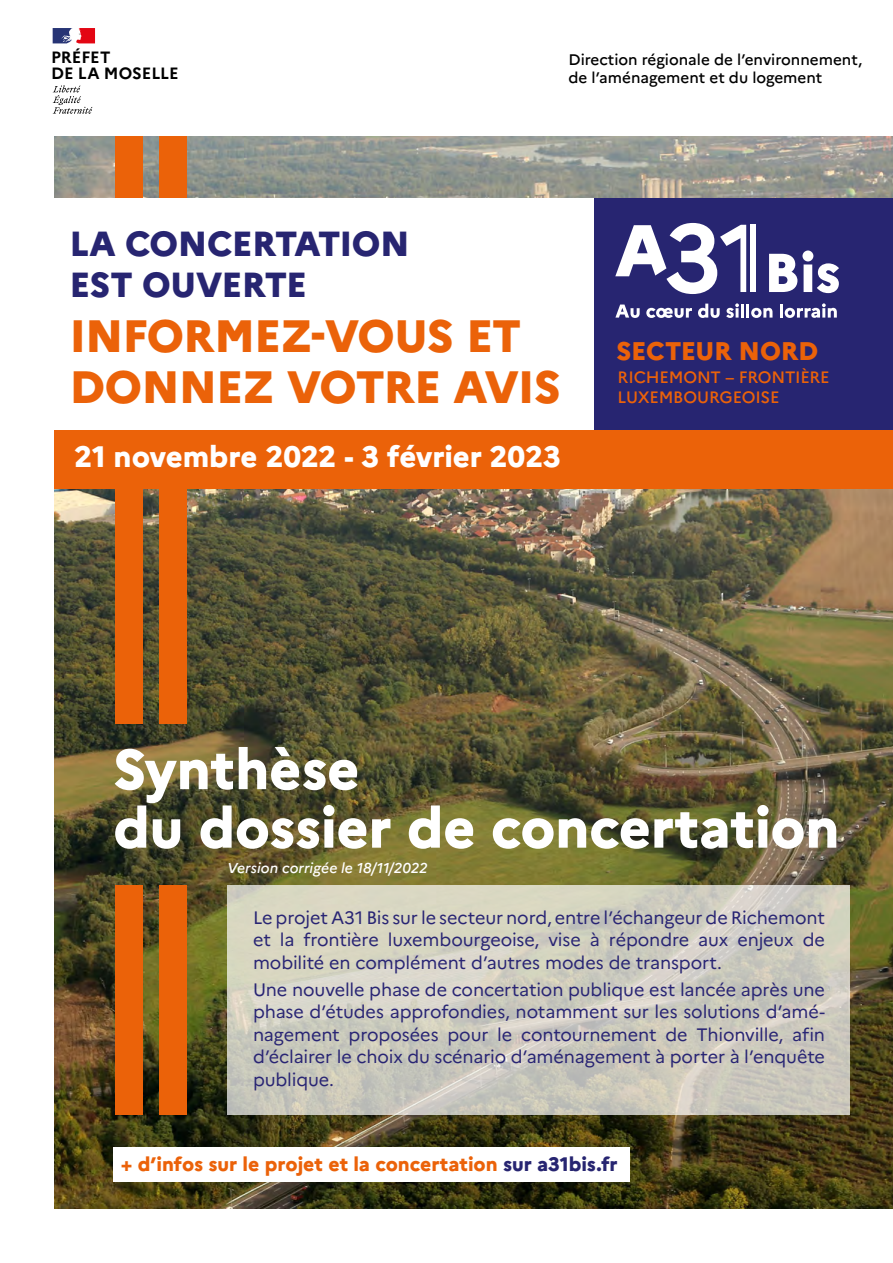
<style>
.page{position:relative;width:893px;height:1263px;background:#fff}
.page>*{position:absolute;margin:0;border:0;box-sizing:border-box;transform-origin:0 0}
.t1{font:800 56.25px/58.5px "Marianne";letter-spacing:-.01em;color:#fff}
.t2{font:800 45.3px/50.6px "Marianne";letter-spacing:-.02em;color:#eb6209}
.t3{font:800 34.8px/41.5px "Marianne";letter-spacing:-.015em;color:#272571}
.t4{font:800 29.55px "Marianne";color:#fff}
.t5{font:800 25.5px "Marianne";letter-spacing:-.01em;color:#eb6209}
.t6{font:800 19.5px "Marianne";color:#eb6209}
.t7{font:18px/22.5px "Marianne";letter-spacing:-.005em;color:#292574;text-align:justify}
.t8{font:500 16.5px/19.5px "Marianne";letter-spacing:-.015em;color:#eb6209}
.t9{font:700 16.35px/16.6px "Marianne";color:#000}
.t10{font:500 15.3px/18.3px "Marianne";color:#000}
.t11{font:italic 500 14.25px "Marianne";color:#fff}
.s1{color:#272571}
</style>
<div class="page">
<img style="left:54px;top:137px;width:839px;height:1072px">
<div style="left:159px;top:136px;width:28px;height:588px;background:#eb6209"></div>
<div style="left:115px;top:136px;width:28px;height:588px;background:#eb6209"></div>
<div style="left:159px;top:885px;width:28px;height:229px;background:#eb6209"></div>
<div style="left:115px;top:885px;width:28px;height:229px;background:#eb6209"></div>
<div style="left:113px;top:1147px;width:516px;height:34px;background:#fff"></div>
<div style="left:594px;top:198px;width:299px;height:233px;background:#272571"></div>
<svg style="left:615px;top:305px;width:25px;height:13px"></svg>
<svg style="left:646px;top:308px;width:46px;height:10px"></svg>
<svg style="left:698px;top:304px;width:22px;height:14px"></svg>
<svg style="left:726px;top:303px;width:13px;height:15px"></svg>
<hr style="left:741px;top:304px;width:3px;height:14px;background:#fff">
<hr style="left:746px;top:304px;width:3px;height:14px;background:#fff">
<svg style="left:751px;top:308px;width:21px;height:10px"></svg>
<hr style="left:780px;top:304px;width:3px;height:14px;background:#fff">
<svg style="left:785px;top:303px;width:52px;height:15px"></svg>
<svg style="left:769px;top:250px;width:70px;height:43px"></svg>
<div style="left:750px;top:225px;width:5px;height:67px;background:#fff"></div>
<svg style="left:615px;top:223px;width:131px;height:71px"></svg>
<svg style="left:53px;top:85px;width:39px;height:29px"></svg>
<svg style="left:53px;top:28px;width:42px;height:15px"></svg>
<svg style="left:227px;top:885px;width:623px;height:229px;background:#cfcdc0"></svg>
<div style="left:24px;top:198px;width:570px;height:233px;background:#fff"></div>
<div style="left:54px;top:431px;width:839px;height:58px;background:#eb6209"></div>
<p class="t9" style="left:51px;top:48px;width:129px">PRÉFET<br>DE LA MOSELLE</p>
<p class="t10" style="left:568px;top:50px;width:295px">Direction régionale de l’environnement, de l’aménagement et du logement</p>
<h3 class="t3" style="left:69px;top:222px;width:342px">LA CONCERTATION<br>EST OUVERTE</h3>
<h2 class="t2" style="left:69px;top:311px;width:493px">INFORMEZ-VOUS ET<br>DONNEZ VOTRE AVIS</h2>
<h3 class="t4" style="left:74px;top:438px;width:488px">21 novembre 2022 - 3 février 2023</h3>
<h3 class="t5" style="left:617px;top:336px;width:203px">SECTEUR NORD</h3>
<p class="t8" style="left:618px;top:368px;width:213px">RICHEMONT – FRONTIÈRE<br>LUXEMBOURGEOISE</p>
<h1 class="t1" style="left:113px;top:740px;width:728px">Synthèse<br>du dossier de concertation</h1>
<p class="t11" style="left:227px;top:859px;width:202px">Version corrigée le 18/11/2022</p>
<p class="t7" style="left:253px;top:906px;width:573px">Le projet A31 Bis sur le secteur nord, entre l’échangeur de Richemont et la frontière luxembourgeoise, vise à répondre aux enjeux de mobilité en complément d’autres modes de transport.</p>
<p class="t7" style="left:253px;top:978px;width:573px">Une nouvelle phase de concertation publique est lancée après une phase d’études approfondies, notamment sur les solutions d’amé&shy;nagement proposées pour le contournement de Thionville, afin d’éclairer le choix du scénario d’aménagement à porter à l’enquête publique.</p>
<p class="t6" style="left:121px;top:1152px;width:498px">+ d’infos sur le projet et la concertation <span class="s1">sur a31bis.fr</span></p>
</div>
